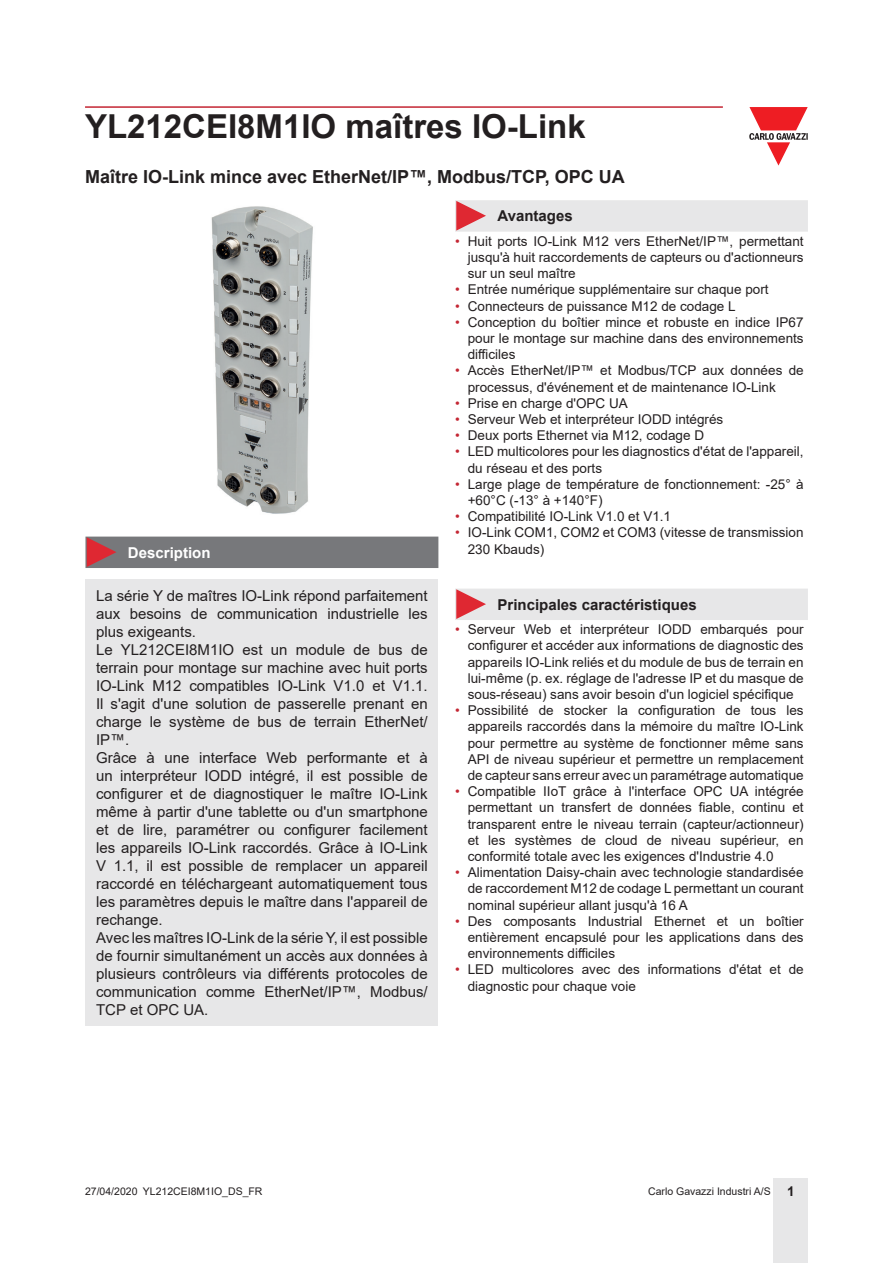
<style>
.page{position:relative;width:893px;height:1263px;background:#fff}
.page>*{position:absolute;margin:0;border:0;box-sizing:border-box;transform-origin:0 0}
.t1{font:700 33px "Arial";color:#231f20}
.Titolo02{font:700 18px "Arial";color:#231f20}
.Testo{font:15px/18px "Arial";color:#231f20;text-align:justify}
.Titolo03{font:700 15px "Arial";color:#231f20}
.Titolo04{font:700 15px "Arial";color:#fff}
.t2{font:13.5px/16.2px "Arial";color:#231f20;text-align:justify}
.t3{font:10.5px "Arial";color:#231f20}
.s1{color:#c42633}
.s2{font-weight:700;font-size:13.5px}
</style>
<div class="page">
<hr style="left:85px;top:106px;width:638px;height:2px;background:#c42633">
<div style="left:774px;top:1178px;width:34px;height:85px;background:#e7e7e8"></div>
<svg style="left:749px;top:107px;width:59px;height:59px"></svg>
<div style="left:85px;top:580px;width:353px;height:446px;background:#e7e7e8"></div>
<img style="left:211px;top:206px;width:102px;height:308px">
<div style="left:301px;top:322px;width:7px;height:30px;background:#bac0c1"></div>
<div style="left:85px;top:537px;width:353px;height:31px;background:#77787b"></div>
<div style="left:455px;top:200px;width:353px;height:32px;background:#e7e7e8"></div>
<div style="left:455px;top:589px;width:353px;height:31px;background:#e7e7e8"></div>
<h1 class="t1" style="left:85px;top:103px;width:502px">YL212CEI8M1IO maîtres IO-Link</h1>
<p class="Titolo02" style="left:85px;top:164px;width:541px">Maître IO-Link mince avec EtherNet/IP™, Modbus/TCP, OPC UA</p>
<p class="Titolo04" style="left:128px;top:542px;width:84px">Description</p>
<p class="Testo" style="left:96px;top:587px;width:333px">La série Y de maîtres IO-Link répond parfaitement aux besoins de communication industrielle les plus exigeants.</p>
<p class="Testo" style="left:96px;top:641px;width:333px">Le YL212CEI8M1IO est un module de bus de terrain pour montage sur machine avec huit ports IO-Link M12 compatibles IO-Link V1.0 et V1.1.<br>Il s'agit d'une solution de passerelle prenant en charge le système de bus de terrain EtherNet/ IP™.</p>
<p class="Testo" style="left:96px;top:749px;width:333px">Grâce à une interface Web performante et à un interpréteur IODD intégré, il est possible de configurer et de diagnostiquer le maître IO-Link même à partir d'une tablette ou d'un smartphone et de lire, paramétrer ou configurer facilement les appareils IO-Link raccordés. Grâce à IO-Link V 1.1, il est possible de remplacer un appareil raccordé en téléchargeant automatiquement tous les paramètres depuis le maître dans l'appareil de rechange.</p>
<p class="Testo" style="left:96px;top:929px;width:333px">Avec les maîtres IO-Link de la série Y, il est possible de fournir simultanément un accès aux données à plusieurs contrôleurs via différents protocoles de communication comme EtherNet/IP™, Modbus/ TCP et OPC UA.</p>
<p class="Titolo03" style="left:497px;top:206px;width:77px">Avantages</p>
<p class="t2" style="left:468px;top:233px;width:337px;text-indent:-13px"><span class="s1">•</span> Huit ports IO-Link M12 vers EtherNet/IP™, permettant jusqu'à huit raccordements de capteurs ou d'actionneurs sur un seul maître</p>
<p class="t2" style="left:455px;top:281px;width:315px"><span class="s1">•</span> Entrée numérique supplémentaire sur chaque port</p>
<p class="t2" style="left:455px;top:298px;width:282px"><span class="s1">•</span> Connecteurs de puissance M12 de codage L</p>
<p class="t2" style="left:468px;top:314px;width:337px;text-indent:-13px"><span class="s1">•</span> Conception du boîtier mince et robuste en indice IP67 pour le montage sur machine dans des environnements difficiles</p>
<p class="t2" style="left:468px;top:362px;width:337px;text-indent:-13px"><span class="s1">•</span> Accès EtherNet/IP™ et Modbus/TCP aux données de processus, d'événement et de maintenance IO-Link</p>
<p class="t2" style="left:455px;top:395px;width:174px"><span class="s1">•</span> Prise en charge d'OPC UA</p>
<p class="t2" style="left:455px;top:411px;width:270px"><span class="s1">•</span> Serveur Web et interpréteur IODD intégrés</p>
<p class="t2" style="left:455px;top:427px;width:251px"><span class="s1">•</span> Deux ports Ethernet via M12, codage D</p>
<p class="t2" style="left:468px;top:443px;width:337px;text-indent:-13px"><span class="s1">•</span> LED multicolores pour les diagnostics d'état de l'appareil, du réseau et des ports</p>
<p class="t2" style="left:468px;top:476px;width:337px;text-indent:-13px"><span class="s1">•</span> Large plage de température de fonctionnement: -25° à +60°C (-13° à +140°F)</p>
<p class="t2" style="left:455px;top:508px;width:218px"><span class="s1">•</span> Compatibilité IO-Link V1.0 et V1.1</p>
<p class="t2" style="left:468px;top:524px;width:337px;text-indent:-13px"><span class="s1">•</span> IO-Link COM1, COM2 et COM3 (vitesse de transmission<br>230 Kbauds)</p>
<p class="Titolo03" style="left:497px;top:594px;width:201px">Principales caractéristiques</p>
<p class="t2" style="left:468px;top:621px;width:337px;text-indent:-13px"><span class="s1">•</span> Serveur Web et interpréteur IODD embarqués pour configurer et accéder aux informations de diagnostic des appareils IO-Link reliés et du module de bus de terrain en lui-même (p. ex. réglage de l'adresse IP et du masque de sous-réseau) sans avoir besoin d'un logiciel spécifique</p>
<p class="t2" style="left:468px;top:702px;width:337px;text-indent:-13px"><span class="s1">•</span> Possibilité de stocker la configuration de tous les appareils raccordés dans la mémoire du maître IO-Link pour permettre au système de fonctionner même sans API de niveau supérieur et permettre un remplacement de capteur sans erreur avec un paramétrage automatique</p>
<p class="t2" style="left:468px;top:783px;width:337px;text-indent:-13px"><span class="s1">•</span> Compatible IIoT grâce à l'interface OPC UA intégrée permettant un transfert de données fiable, continu et transparent entre le niveau terrain (capteur/actionneur) et les systèmes de cloud de niveau supérieur, en conformité totale avec les exigences d'Industrie 4.0</p>
<p class="t2" style="left:468px;top:864px;width:337px;text-indent:-13px"><span class="s1">•</span> Alimentation Daisy-chain avec technologie standardisée de raccordement M12 de codage L permettant un courant nominal supérieur allant jusqu'à 16 A</p>
<p class="t2" style="left:468px;top:913px;width:337px;text-indent:-13px"><span class="s1">•</span> Des composants Industrial Ethernet et un boîtier entièrement encapsulé pour les applications dans des environnements difficiles</p>
<p class="t2" style="left:468px;top:961px;width:337px;text-indent:-13px"><span class="s1">•</span> LED multicolores avec des informations d'état et de diagnostic pour chaque voie</p>
<p class="t3" style="left:85px;top:1183px;width:179px">27/04/2020 YL212CEI8M1IO_DS_FR</p>
<p class="t3" style="left:648px;top:1183px;width:148px">Carlo Gavazzi Industri A/S <span class="s2">1</span></p>
</div>
